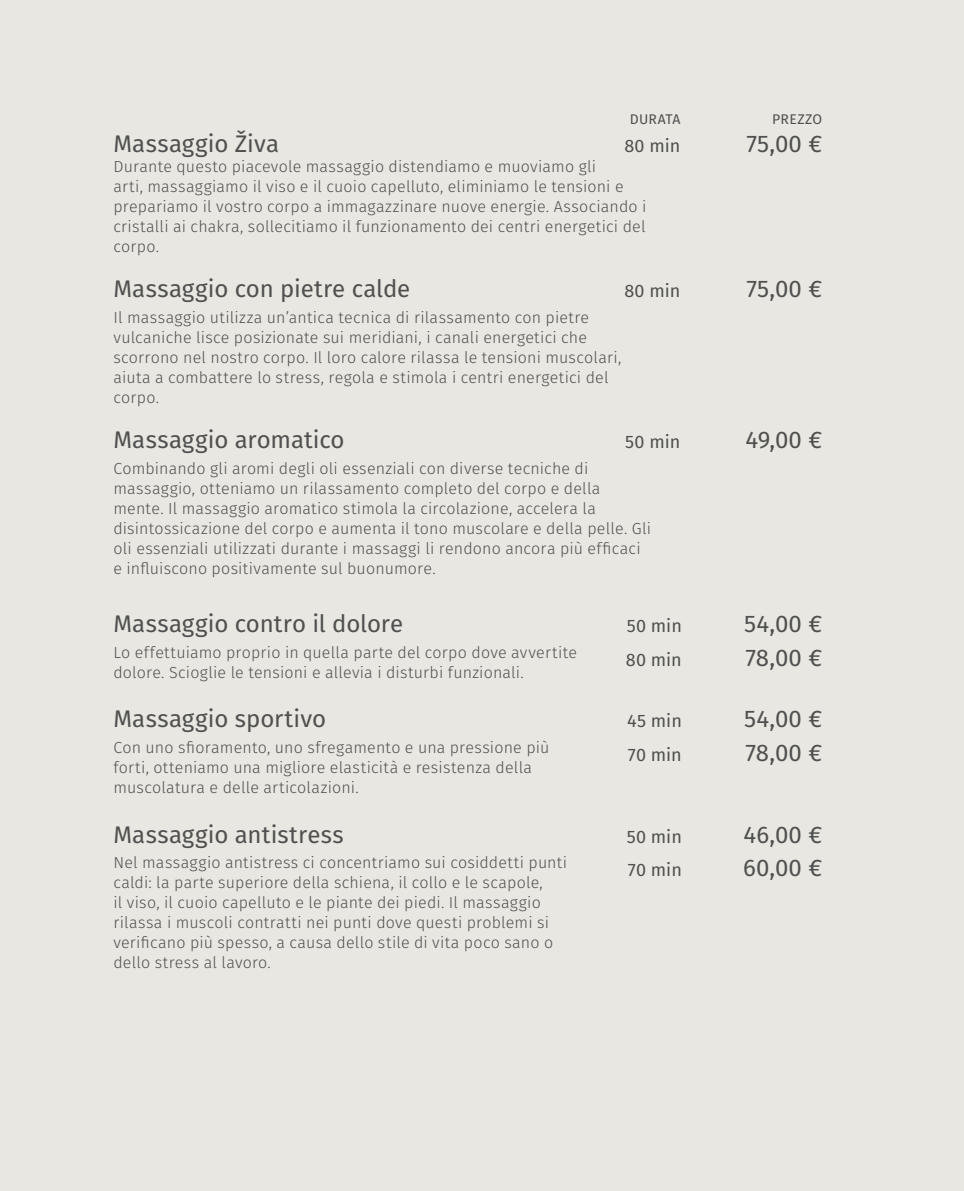
<style>
.page{position:relative;width:964px;height:1191px;background:#e8e7e1}
.page>*{position:absolute;margin:0;border:0;box-sizing:border-box;transform-origin:0 0}
.t1{font:24px/33.6px "Fira Sans";letter-spacing:.005em;color:#58595b}
.t2{font:18px/33.6px "Fira Sans";color:#58595b}
.t3{font:300 16px/20px "Fira Sans";letter-spacing:.015em;color:#58595b}
.t4{font:14px "Fira Sans";letter-spacing:.015em;color:#58595b}
</style>
<div class="page">
<p class="t4" style="left:630px;top:110px;width:52px">DURATA</p>
<p class="t4" style="left:772px;top:110px;width:51px">PREZZO</p>
<h1 class="t1" style="left:113px;top:129px;width:167px">Massaggio Živa</h1>
<p class="t2" style="left:624px;top:131px;width:58px">80 min</p>
<h1 class="t1" style="left:746px;top:129px;width:77px">75,00 €</h1>
<p class="t3" style="left:113px;top:158px;width:534px">Durante questo piacevole massaggio distendiamo e muoviamo gli<br>arti, massaggiamo il viso e il cuoio capelluto, eliminiamo le tensioni e prepariamo il vostro corpo a immagazzinare nuove energie. Associando i cristalli ai chakra, sollecitiamo il funzionamento dei centri energetici del corpo.</p>
<h1 class="t1" style="left:113px;top:274px;width:298px">Massaggio con pietre calde</h1>
<p class="t2" style="left:624px;top:276px;width:58px">80 min</p>
<h1 class="t1" style="left:746px;top:274px;width:77px">75,00 €</h1>
<p class="t3" style="left:113px;top:309px;width:509px">Il massaggio utilizza un’antica tecnica di rilassamento con pietre vulcaniche lisce posizionate sui meridiani, i canali energetici che scorrono nel nostro corpo. Il loro calore rilassa le tensioni muscolari, aiuta a combattere lo stress, regola e stimola i centri energetici del corpo.</p>
<h1 class="t1" style="left:113px;top:425px;width:233px">Massaggio aromatico</h1>
<p class="t2" style="left:625px;top:426px;width:57px">50 min</p>
<h1 class="t1" style="left:745px;top:425px;width:78px">49,00 €</h1>
<p class="t3" style="left:113px;top:459px;width:539px">Combinando gli aromi degli oli essenziali con diverse tecniche di massaggio, otteniamo un rilassamento completo del corpo e della mente. Il massaggio aromatico stimola la circolazione, accelera la disintossicazione del corpo e aumenta il tono muscolare e della pelle. Gli oli essenziali utilizzati durante i massaggi li rendono ancora più efficaci e influiscono positivamente sul buonumore.</p>
<h1 class="t1" style="left:113px;top:609px;width:291px">Massaggio contro il dolore</h1>
<p class="t3" style="left:113px;top:643px;width:465px">Lo effettuiamo proprio in quella parte del corpo dove avvertite dolore. Scioglie le tensioni e allevia i disturbi funzionali.</p>
<p class="t2" style="left:626px;top:610px;width:58px">50 min<br>80 min</p>
<h1 class="t1" style="left:744px;top:609px;width:80px">54,00 €<br>78,00 €</h1>
<h1 class="t1" style="left:113px;top:704px;width:214px">Massaggio sportivo</h1>
<p class="t3" style="left:113px;top:738px;width:437px">Con uno sfioramento, uno sfregamento e una pressione più forti, otteniamo una migliore elasticità e resistenza della muscolatura e delle articolazioni.</p>
<h1 class="t1" style="left:113px;top:819px;width:232px">Massaggio antistress</h1>
<p class="t3" style="left:113px;top:854px;width:455px">Nel massaggio antistress ci concentriamo sui cosiddetti punti caldi: la parte superiore della schiena, il collo e le scapole,<br>il viso, il cuoio capelluto e le piante dei piedi. Il massaggio rilassa i muscoli contratti nei punti dove questi problemi si verificano più spesso, a causa dello stile di vita poco sano o dello stress al lavoro.</p>
<p class="t2" style="left:627px;top:705px;width:56px">45 min<br>70 min</p>
<h1 class="t1" style="left:744px;top:704px;width:80px">54,00 €<br>78,00 €</h1>
<p class="t2" style="left:627px;top:821px;width:57px">50 min<br>70 min</p>
<h1 class="t1" style="left:743px;top:819px;width:81px">46,00 €<br>60,00 €</h1>
</div>
